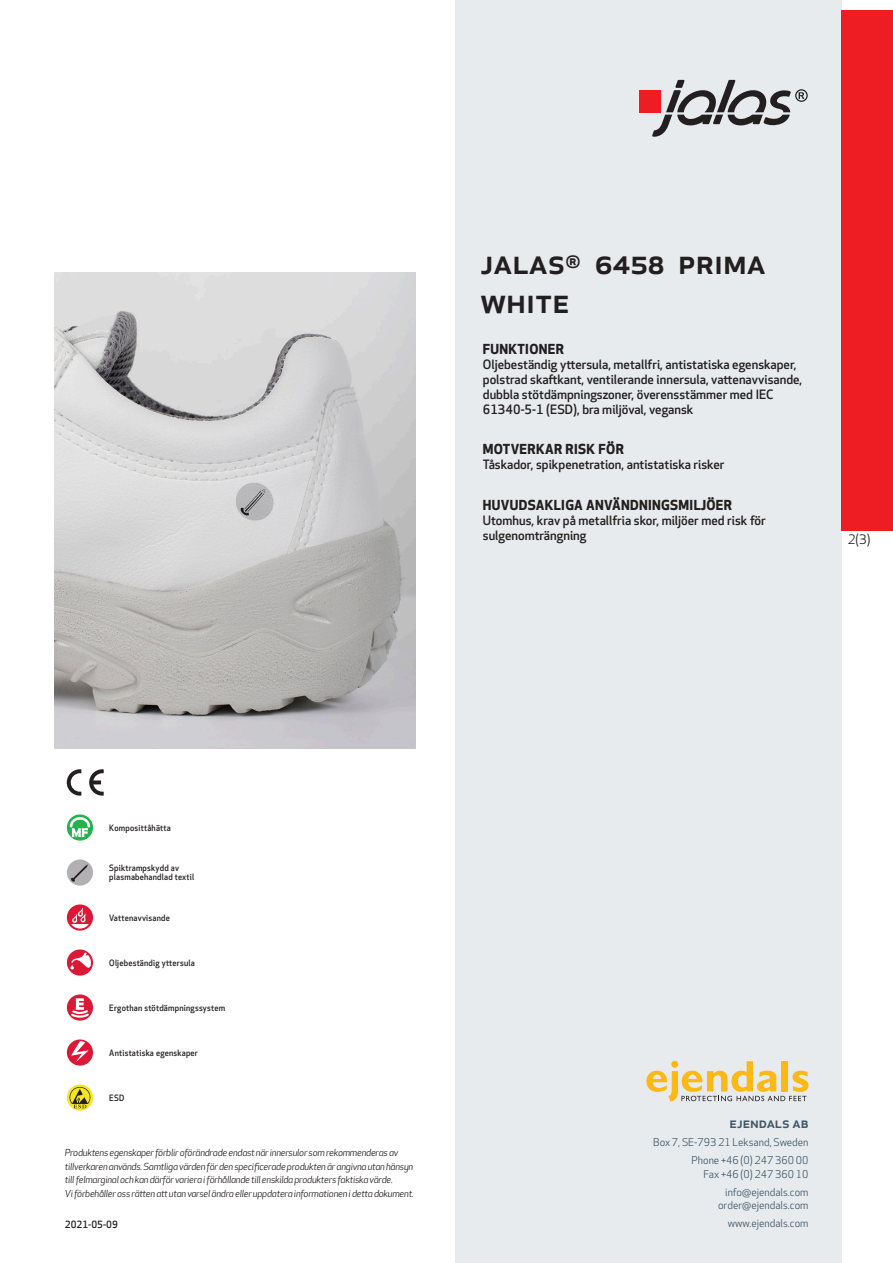
<style>
.page{position:relative;width:893px;height:1263px;background:#fff}
.page>*{position:absolute;margin:0;border:0;box-sizing:border-box;transform-origin:0 0}
.prodname{font:500 34.5px/39px "Apex New";color:#231f20}
.t1{font:500 15px "Apex New";color:#405968}
.Funktion_body{font:700 13.5px "Apex New";letter-spacing:.025em;color:#231f20}
.t2{font:12.75px "Apex New";color:#231f20}
.Funktion_body-2{font:500 12.6px/15px "Apex New";color:#231f20}
.t3{font:10.5px/18px "Apex New";color:#405968;text-align:right}
.t4{font:500 9.75px "Apex New";color:#231f20}
.t5{font:italic 9.45px/13.5px "Apex New";letter-spacing:-.025em;color:#231f20}
.Funktion_body-3{font:500 8.55px/9px "Apex New";letter-spacing:.025em;color:#231f20;scale:.95 1}
</style>
<div class="page">
<div style="left:455px;top:0;width:387px;height:1263px;background:#e8ebee"></div>
<svg style="left:646px;top:1061px;width:162px;height:40px"></svg>
<div style="left:842px;top:11px;width:51px;height:520px;background:#ee1d23"></div>
<div style="left:639px;top:90px;width:22px;height:22px;background:#ee1d23"></div>
<svg style="left:652px;top:80px;width:156px;height:57px"></svg>
<svg style="left:67px;top:814px;width:26px;height:27px"></svg>
<svg style="left:70px;top:817px;width:20px;height:20px"></svg>
<div style="left:67px;top:859px;width:26px;height:27px;background:#b3b0b3;border-radius:50%"></div>
<svg style="left:71px;top:864px;width:17px;height:18px"></svg>
<svg style="left:67px;top:904px;width:26px;height:27px"></svg>
<svg style="left:71px;top:908px;width:18px;height:20px"></svg>
<svg style="left:67px;top:949px;width:26px;height:27px"></svg>
<svg style="left:70px;top:952px;width:21px;height:17px"></svg>
<svg style="left:67px;top:994px;width:26px;height:27px"></svg>
<svg style="left:69px;top:998px;width:22px;height:21px"></svg>
<svg style="left:67px;top:1039px;width:26px;height:27px"></svg>
<svg style="left:71px;top:1041px;width:18px;height:21px"></svg>
<svg style="left:67px;top:1084px;width:26px;height:26px"></svg>
<svg style="left:70px;top:1087px;width:20px;height:21px"></svg>
<svg style="left:89px;top:769px;width:15px;height:27px"></svg>
<svg style="left:67px;top:769px;width:14px;height:27px"></svg>
<img style="left:54px;top:272px;width:361px;height:476px">
<p class="prodname" style="left:480px;top:241px;width:287px">JALAS<sup>®</sup> 6458 PRIMA<br>WHITE</p>
<p class="Funktion_body" style="left:483px;top:339px;width:83px">FUNKTIONER</p>
<p class="Funktion_body-2" style="left:483px;top:356px;width:321px">Oljebeständig yttersula, metallfri, antistatiska egenskaper, polstrad skaftkant, ventilerande innersula, vattenavvisande, dubbla stötdämpningszoner, överensstämmer med IEC 61340-5-1 (ESD), bra miljöval, vegansk</p>
<p class="Funktion_body" style="left:483px;top:440px;width:142px">MOTVERKAR RISK FÖR</p>
<p class="Funktion_body-2" style="left:483px;top:457px;width:243px">Tåskador, spikpenetration, antistatiska risker</p>
<p class="Funktion_body" style="left:483px;top:495px;width:251px">HUVUDSAKLIGA ANVÄNDNINGSMILJÖER</p>
<p class="Funktion_body-2" style="left:483px;top:513px;width:284px">Utomhus, krav på metallfria skor, miljöer med risk för sulgenomträngning</p>
<h3 class="t2" style="left:848px;top:531px;width:24px">2(3)</h3>
<p class="Funktion_body-3" style="left:109px;top:823px;width:66px">Komposittåhätta</p>
<p class="Funktion_body-3" style="left:109px;top:864px;width:91px">Spiktrampskydd av plasmabehandlad textil</p>
<p class="Funktion_body-3" style="left:109px;top:913px;width:65px">Vattenavvisande</p>
<p class="Funktion_body-3" style="left:109px;top:958px;width:92px">Oljebeständig yttersula</p>
<p class="Funktion_body-3" style="left:109px;top:1003px;width:124px">Ergothan stötdämpningssystem</p>
<p class="Funktion_body-3" style="left:109px;top:1048px;width:95px">Antistatiska egenskaper</p>
<p class="Funktion_body-3" style="left:109px;top:1093px;width:17px">ESD</p>
<p class="t5" style="left:65px;top:1146px;width:350px">Produktens egenskaper förblir oförändrade endast när innersulor som rekommenderas av tillverkaren används. Samtliga värden för den specificerade produkten är angivna utan hänsyn till felmarginal och kan därför variera i förhållande till enskilda produkters faktiska värde.<br>Vi förbehåller oss rätten att utan varsel ändra eller uppdatera informationen i detta dokument.</p>
<p class="t4" style="left:65px;top:1218px;width:54px">2021-05-09</p>
<h2 class="t1" style="left:729px;top:1113px;width:80px">ejendals ab</h2>
<p class="t3" style="left:653px;top:1133px;width:157px">Box 7, SE-793 21 Leksand, Sweden<br>Phone +46 (0) 247 360 00</p>
<p class="t3" style="left:703px;top:1165px;width:107px">Fax +46 (0) 247 360 10 info@ejendals.com</p>
<p class="t3" style="left:718px;top:1196px;width:92px">order@ejendals.com</p>
<p class="t3" style="left:728px;top:1215px;width:82px">www.ejendals.com</p>
</div>
